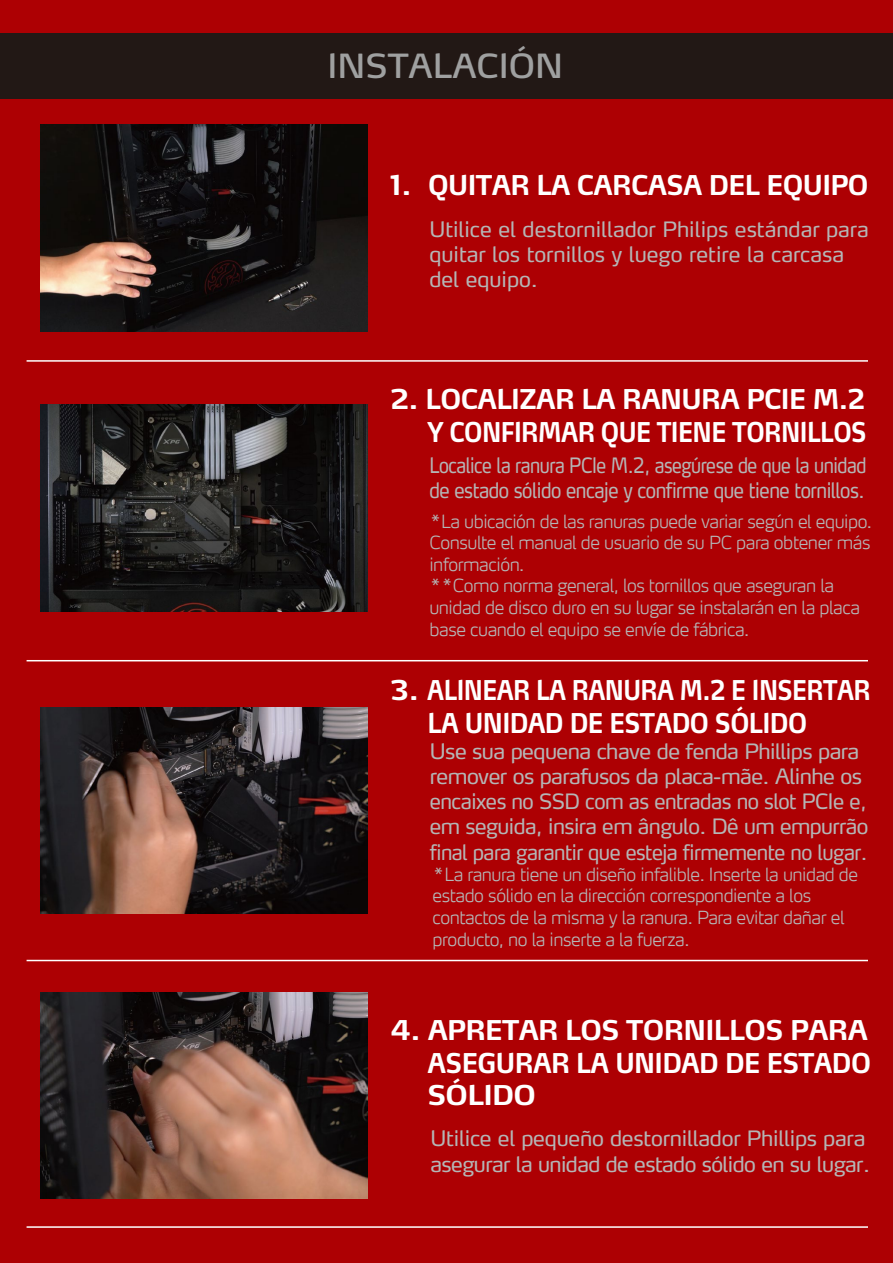
<style>
.page{position:relative;width:893px;height:1263px;background:#ad0003}
.page>*{position:absolute;margin:0;border:0;box-sizing:border-box;transform-origin:0 0}
.t1{font:33px "Max LF";color:#9fa0a0}
.t2{font:700 27px/32.4px "Max LF";letter-spacing:-.025em;color:#fff;text-align:right}
.t3{font:21px/25.2px "Max LF";letter-spacing:-.025em;color:#b5b6b6}
.t4{font:21px/25.2px "Max LF";letter-spacing:-.025em;color:#b5b6b6;scale:.83 1}
.t5{font:21px/25.2px "Max LF";color:#b5b6b6}
.t6{font:300 expanded 18px/21.6px "Max Offc Pro";letter-spacing:-.025em;color:#b5b6b6}
</style>
<div class="page">
<div style="left:1px;top:33px;width:892px;height:65px;background:#221815"></div>
<hr style="left:27px;top:360px;width:841px;height:2px;background:#fff">
<hr style="left:27px;top:660px;width:841px;height:1px;background:#fff">
<hr style="left:27px;top:960px;width:841px;height:1px;background:#fff">
<hr style="left:27px;top:1226px;width:841px;height:2px;background:#fff">
<img style="left:40px;top:405px;width:328px;height:206px">
<img style="left:40px;top:125px;width:328px;height:206px">
<img style="left:40px;top:707px;width:328px;height:207px">
<img style="left:40px;top:992px;width:328px;height:206px">
<h1 class="t1" style="left:327px;top:46px;width:237px">INSTALACIÓN</h1>
<h2 class="t2" style="left:390px;top:168px;width:480px">1. QUITAR LA CARCASA DEL EQUIPO</h2>
<p class="t5" style="left:429px;top:216px;width:441px">Utilice el destornillador Philips estándar para quitar los tornillos y luego retire la carcasa del equipo.</p>
<h2 class="t2" style="left:390px;top:383px;width:478px">2. LOCALIZAR LA RANURA PCIE M.2<br>Y CONFIRMAR QUE TIENE TORNILLOS</h2>
<p class="t4" style="left:429px;top:452px;width:528px">Localice la ranura PCIe M.2, asegúrese de que la unidad de estado sólido encaje y confirme que tiene tornillos.</p>
<p class="t6" style="left:429px;top:508px;width:444px">*La ubicación de las ranuras puede variar según el equipo.<br>Consulte el manual de usuario de su PC para obtener más información.<br>**Como norma general, los tornillos que aseguran la unidad de disco duro en su lugar se instalarán en la placa base cuando el equipo se envíe de fábrica.</p>
<h2 class="t2" style="left:428px;top:674px;width:445px;text-align:left;text-indent:-38px">3. ALINEAR LA RANURA M.2 E INSERTAR<br>LA UNIDAD DE ESTADO SÓLIDO</h2>
<p class="t3" style="left:430px;top:738px;width:440px">Use sua pequena chave de fenda Phillips para remover os parafusos da placa-mãe. Alinhe os encaixes no SSD com as entradas no slot PCIe e, em seguida, insira em ângulo. Dê um empurrão final para garantir que esteja firmemente no lugar.</p>
<p class="t6" style="left:433px;top:861px;width:427px">*La ranura tiene un diseño infalible. Inserte la unidad de estado sólido en la dirección correspondiente a los contactos de la misma y la ranura. Para evitar dañar el producto, no la inserte a la fuerza.</p>
<h2 class="t2" style="left:428px;top:1014px;width:445px;text-align:justify;text-indent:-38px">4. APRETAR LOS TORNILLOS PARA ASEGURAR LA UNIDAD DE ESTADO SÓLIDO</h2>
<p class="t3" style="left:431px;top:1126px;width:441px">Utilice el pequeño destornillador Phillips para asegurar la unidad de estado sólido en su lugar.</p>
</div>
